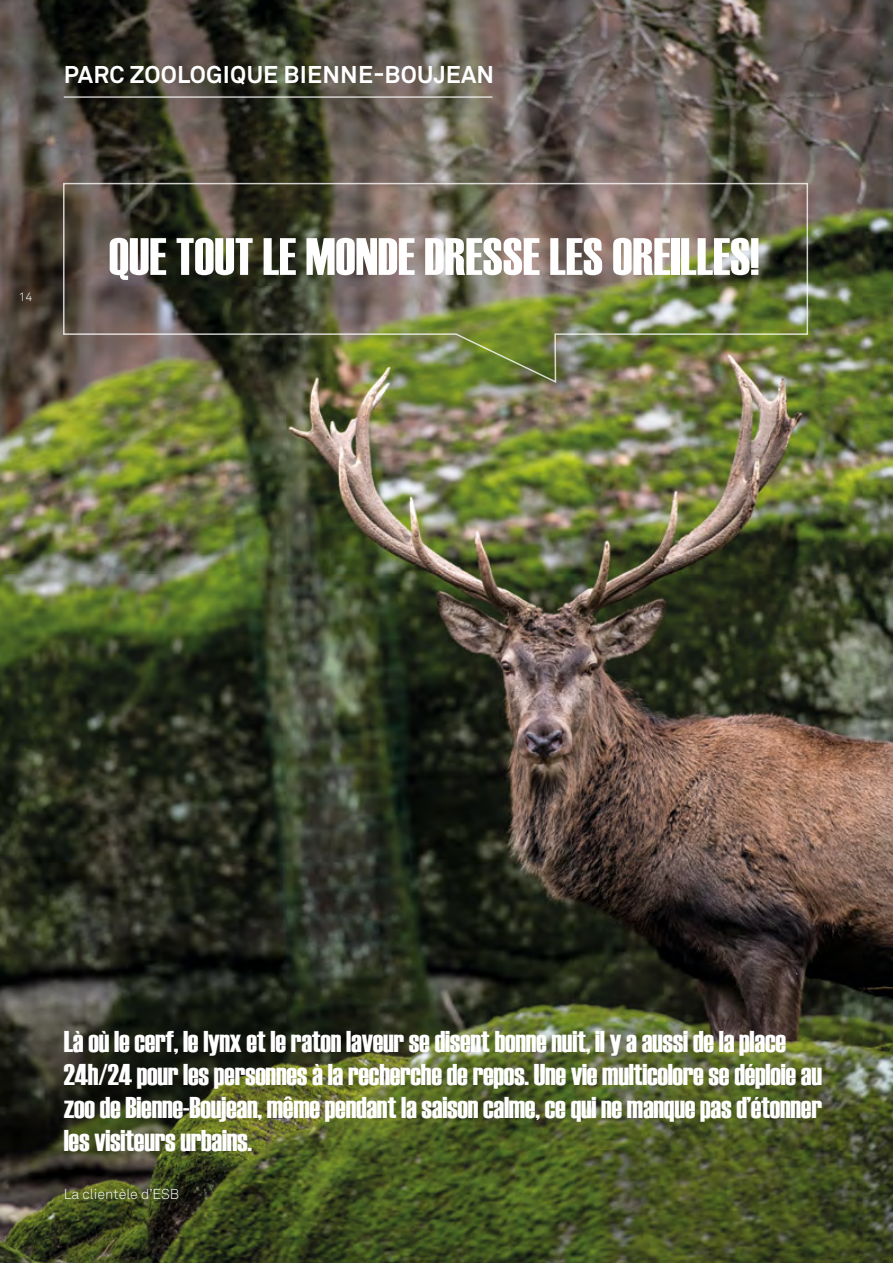
<style>
.page{position:relative;width:893px;height:1263px;background:#fff}
.page>*{position:absolute;margin:0;border:0;box-sizing:border-box;transform-origin:0 0}
.t1{font:52.5px "Haettenschweiler";color:#fff}
.t2{font:30px/33px "Haettenschweiler";letter-spacing:-.01em;color:#fff}
.t3{font:700 24px "Akkurat Pro";letter-spacing:.01em;color:#fff}
.t4{font:300 14.25px "Akkurat Pro";color:#fff}
.t5{font:300 12px "Akkurat Pro";color:#fff}
</style>
<div class="page">
<img style="left:0;top:0;width:893px;height:1263px">
<img style="left:62px;top:182px;width:747px;height:202px">
<hr style="left:64px;top:96px;width:428px;height:2px;background:#fff">
<p class="t3" style="left:64px;top:59px;width:432px">PARC ZOOLOGIQUE BIENNE-BOUJEAN</p>
<p class="t5" style="left:19px;top:290px;width:15px">14</p>
<h1 class="t1" style="left:109px;top:221px;width:652px">QUE TOUT LE MONDE DRESSE LES OREILLES!</h1>
<p class="t2" style="left:64px;top:1025px;width:760px">Là où le cerf, le lynx et le raton laveur se disent bonne nuit, il y a aussi de la place 24h/24 pour les personnes à la recherche de repos. Une vie multicolore se déploie au zoo de Bienne-Boujean, même pendant la saison calme, ce qui ne manque pas d’étonner les visiteurs urbains.</p>
<p class="t4" style="left:64px;top:1186px;width:117px">La clientèle d’ESB</p>
</div>
